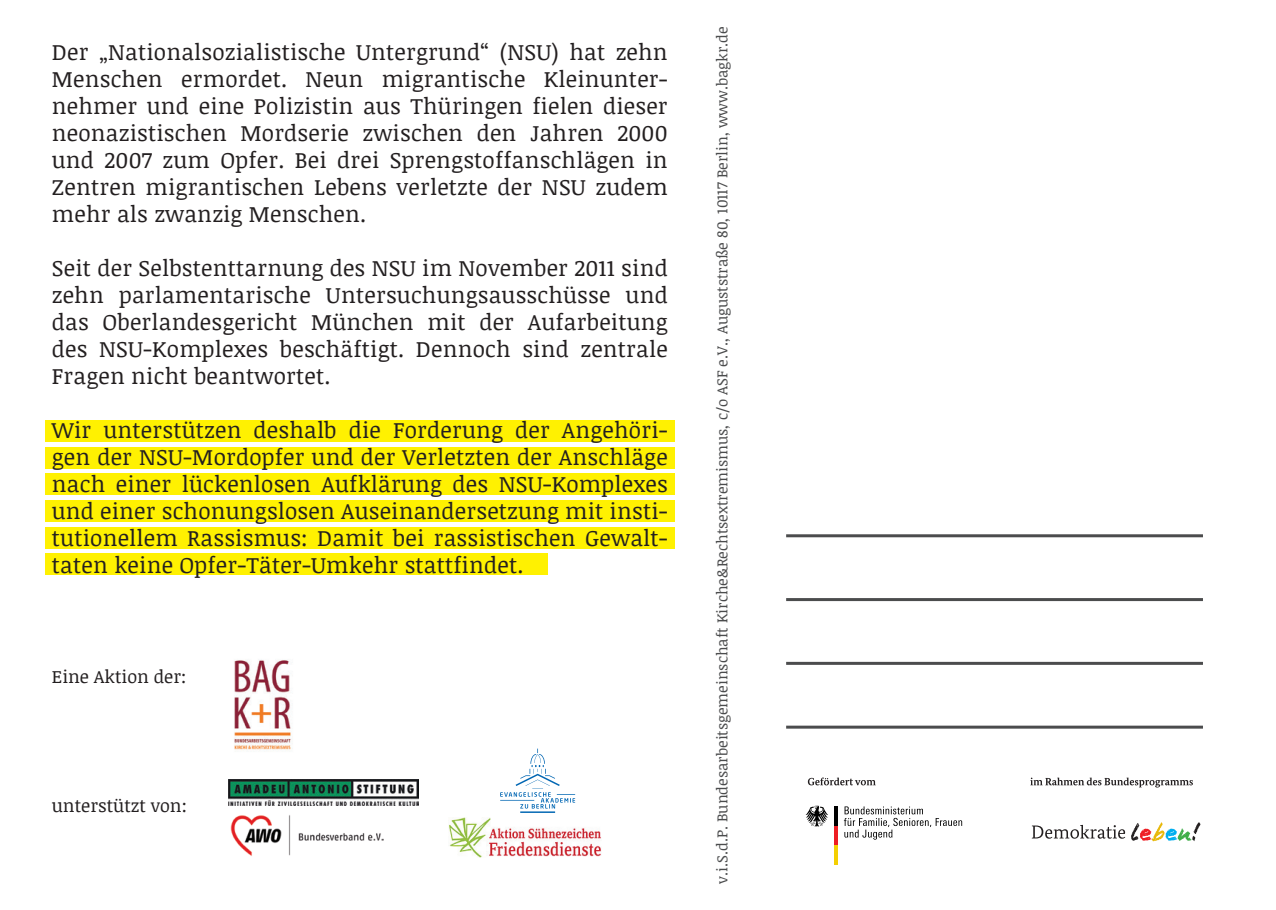
<style>
.page{position:relative;width:1276px;height:910px;background:#fff}
.page>*{position:absolute;margin:0;border:0;box-sizing:border-box;transform-origin:0 0}
.t1{font:22.5px/27px "Noticia Text";letter-spacing:.01em;color:#231f20;text-align:justify}
.t2{font:18px "Noticia Text";color:#231f20}
.t3{font:15px "Noticia Text";color:#4b4c4d}
</style>
<div class="page">
<div style="left:45px;top:447px;width:630px;height:22px;background:#fff101"></div>
<div style="left:45px;top:420px;width:630px;height:22px;background:#fff101"></div>
<div style="left:45px;top:473px;width:630px;height:22px;background:#fff101"></div>
<div style="left:45px;top:500px;width:630px;height:22px;background:#fff101"></div>
<div style="left:45px;top:527px;width:630px;height:22px;background:#fff101"></div>
<div style="left:45px;top:553px;width:503px;height:22px;background:#fff101"></div>
<hr style="left:786px;top:534px;width:417px;height:3px;background:#4b4c4d">
<hr style="left:786px;top:598px;width:417px;height:3px;background:#4b4c4d">
<hr style="left:786px;top:662px;width:417px;height:3px;background:#4b4c4d">
<hr style="left:786px;top:726px;width:417px;height:3px;background:#4b4c4d">
<img style="left:229px;top:779px;width:189px;height:26px">
<img style="left:230px;top:815px;width:154px;height:41px">
<svg style="left:500px;top:749px;width:75px;height:64px"></svg>
<img style="left:449px;top:817px;width:152px;height:40px">
<img style="left:234px;top:660px;width:57px;height:90px">
<hr style="left:834px;top:807px;width:3px;height:19px;background:#000">
<hr style="left:834px;top:826px;width:3px;height:19px;background:#ee1d23">
<hr style="left:834px;top:845px;width:3px;height:19px;background:#f4cf02">
<svg style="left:805px;top:806px;width:23px;height:21px"></svg>
<svg style="left:844px;top:806px;width:118px;height:34px"></svg>
<svg style="left:1031px;top:822px;width:169px;height:19px"></svg>
<svg style="left:808px;top:777px;width:68px;height:8px"></svg>
<svg style="left:1030px;top:778px;width:163px;height:9px"></svg>
<p class="t1" style="left:52px;top:38px;width:617px">Der „Nationalsozialistische Untergrund“ (NSU) hat zehn Menschen ermordet. Neun migrantische Kleinunter&shy;nehmer und eine Polizistin aus Thüringen fielen dieser neonazistischen Mordserie zwischen den Jahren 2000 und 2007 zum Opfer. Bei drei Sprengstoffanschlägen in Zentren migrantischen Lebens verletzte der NSU zudem mehr als zwanzig Menschen.</p>
<p class="t1" style="left:52px;top:254px;width:617px">Seit der Selbstenttarnung des NSU im November 2011 sind zehn parlamentarische Untersuchungsausschüsse und das Oberlandesgericht München mit der Aufarbeitung des NSU-Komplexes beschäftigt. Dennoch sind zentrale Fragen nicht beantwortet.</p>
<p class="t1" style="left:52px;top:416px;width:617px">Wir unterstützen deshalb die Forderung der Angehöri&shy;gen der NSU-Mordopfer und der Verletzten der Anschläge nach einer lückenlosen Aufklärung des NSU-Komplexes und einer schonungslosen Auseinandersetzung mit insti&shy;tutionellem Rassismus: Damit bei rassistischen Gewalt&shy;taten keine Opfer-Täter-Umkehr stattfindet.</p>
<p class="t2" style="left:52px;top:664px;width:136px">Eine Aktion der:</p>
<p class="t2" style="left:52px;top:793px;width:137px">unterstützt von:</p>
<p class="t3" style="left:711px;top:883px;width:859px;rotate:-90deg">v.i.S.d.P. Bundesarbeitsgemeinschaft Kirche&amp;Rechtsextremismus, c/o ASF e.V., Auguststraße 80, 10117 Berlin, www.bagkr.de</p>
</div>
